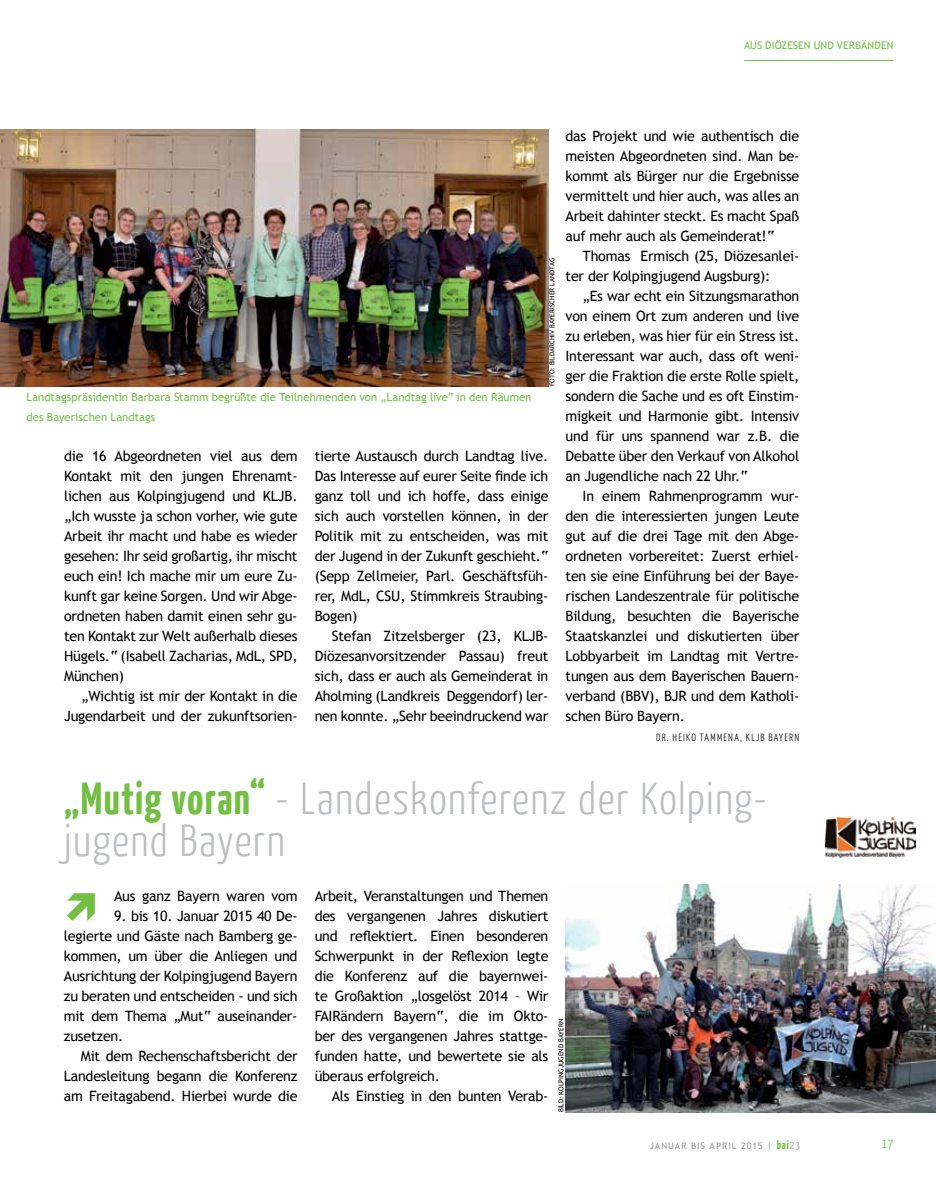
<style>
.page{position:relative;width:936px;height:1191px;background:#fff}
.page>*{position:absolute;margin:0;border:0;box-sizing:border-box;transform-origin:0 0}
.t1{font:300 45px/42px "BDKJ";letter-spacing:.015em;color:#bcbec0}
.t2{font:14.25px/20px "Trebuchet MS";letter-spacing:-.015em;color:#000;text-align:justify}
.t3{font:300 13.5px "BDKJ";color:#72bf44}
.t4{font:11.25px/20px "Trebuchet MS";letter-spacing:.005em;color:#72bf44}
.t5{font:300 10.5px "BDKJ";letter-spacing:.1em;color:#000}
.t6{font:10.5px "Trebuchet MS";letter-spacing:.005em;color:#72bf44}
.t7{font:9px "Trebuchet MS";letter-spacing:.115em;color:#939598}
.t8{font:6.75px "Trebuchet MS";color:#000}
.s1{font-weight:700;color:#72bf44}
.s2{font-family:"BDKJ";font-weight:700;font-size:12px;color:#72bf44}
.s3{font-family:"BDKJ";font-weight:300;font-size:11.25px}
</style>
<div class="page">
<hr style="left:744px;top:60px;width:149px;height:1px;background:#72bf44">
<img style="left:0;top:130px;width:548px;height:256px">
<img style="left:565px;top:884px;width:370px;height:228px">
<img style="left:825px;top:817px;width:90px;height:40px">
<p class="t6" style="left:744px;top:39px;width:151px">AUS DIÖZESEN UND VERBÄNDEN</p>
<p class="t4" style="left:26px;top:387px;width:506px">Landtagspräsidentin Barbara Stamm begrüßte die Teilnehmenden von „Landtag live“ in den Räumen des Bayerischen Landtags</p>
<p class="t8" style="left:548px;top:386px;width:130px;rotate:-90deg">FOTO: BILDARCHIV BAYERISCHER LANDTAG</p>
<p class="t2" style="left:64px;top:446px;width:235px">die 16 Abgeordneten viel aus dem Kontakt mit den jungen Ehrenamt&shy;lichen aus Kolpingjugend und KLJB. „Ich wusste ja schon vorher, wie gute Arbeit ihr macht und habe es wieder gesehen: Ihr seid großartig, ihr mischt euch ein! Ich mache mir um eure Zu&shy;kunft gar keine Sorgen. Und wir Abge&shy;ordneten haben damit einen sehr gu&shy;ten Kontakt zur Welt außerhalb dieses Hügels.“ (Isabell Zacharias, MdL, SPD, München)</p>
<p class="t2" style="left:64px;top:686px;width:235px;text-align:right">„Wichtig ist mir der Kontakt in die<br>Jugendarbeit und der zukunftsorien-</p>
<p class="t2" style="left:314px;top:446px;width:235px">tierte Austausch durch Landtag live.<br>Das Interesse auf eurer Seite finde ich ganz toll und ich hoffe, dass einige sich auch vorstellen können, in der Politik mit zu entscheiden, was mit der Jugend in der Zukunft geschieht.“ (Sepp Zellmeier, Parl. Geschäftsfüh&shy;rer, MdL, CSU, Stimmkreis Straubing-Bogen)</p>
<p class="t2" style="left:314px;top:626px;width:235px;text-indent:17px">Stefan Zitzelsberger (23, KLJB-Diözesanvorsitzender Passau) freut sich, dass er auch als Gemeinderat in Aholming (Landkreis Deggendorf) ler&shy;nen konnte. „Sehr beeindruckend war</p>
<p class="t2" style="left:565px;top:126px;width:235px">das Projekt und wie authentisch die meisten Abgeordneten sind. Man be&shy;kommt als Bürger nur die Ergebnisse vermittelt und hier auch, was alles an Arbeit dahinter steckt. Es macht Spaß auf mehr auch als Gemeinderat!“</p>
<p class="t2" style="left:565px;top:246px;width:235px;text-indent:17px">Thomas Ermisch (25, Diözesanlei&shy;ter der Kolpingjugend Augsburg):</p>
<p class="t2" style="left:565px;top:286px;width:235px;text-indent:17px">„Es war echt ein Sitzungsmarathon von einem Ort zum anderen und live zu erleben, was hier für ein Stress ist.<br>Interessant war auch, dass oft weni&shy;ger die Fraktion die erste Rolle spielt, sondern die Sache und es oft Einstim&shy;migkeit und Harmonie gibt. Intensiv und für uns spannend war z.B. die Debatte über den Verkauf von Alkohol an Jugendliche nach 22 Uhr.“</p>
<p class="t2" style="left:565px;top:486px;width:235px;text-indent:17px">In einem Rahmenprogramm wur&shy;den die interessierten jungen Leute gut auf die drei Tage mit den Abge&shy;ordneten vorbereitet: Zuerst erhiel&shy;ten sie eine Einführung bei der Baye&shy;rischen Landeszentrale für politische Bildung, besuchten die Bayerische Staatskanzlei und diskutierten über Lobbyarbeit im Landtag mit Vertre&shy;tungen aus dem Bayerischen Bauern&shy;verband (BBV), BJR und dem Katholi&shy;schen Büro Bayern.</p>
<p class="t5" style="left:656px;top:730px;width:145px">DR. HEIKO TAMMENA, KLJB BAYERN</p>
<h1 class="t1" style="left:64px;top:776px;width:705px"><span class="s1">„Mutig voran“</span> - Landeskonferenz der Kolping&shy;jugend Bayern</h1>
<p class="t2" style="left:114px;top:886px;width:185px">Aus ganz Bayern waren vom</p>
<p class="t2" style="left:64px;top:906px;width:235px;text-indent:50px">9. bis 10. Januar 2015 40 De&shy;legierte und Gäste nach Bamberg ge&shy;kommen, um über die Anliegen und Ausrichtung der Kolpingjugend Bayern zu beraten und entscheiden - und sich mit dem Thema „Mut“ auseinander&shy;zusetzen.</p>
<p class="t2" style="left:64px;top:1046px;width:235px;text-indent:17px">Mit dem Rechenschaftsbericht der Landesleitung begann die Konferenz am Freitagabend. Hierbei wurde die</p>
<p class="t2" style="left:314px;top:886px;width:235px">Arbeit, Veranstaltungen und Themen des vergangenen Jahres diskutiert und reflektiert. Einen besonderen Schwerpunkt in der Reflexion legte die Konferenz auf die bayernwei&shy;te Großaktion „losgelöst 2014 – Wir FAIRändern Bayern“, die im Okto&shy;ber des vergangenen Jahres stattge&shy;funden hatte, und bewertete sie als überaus erfolgreich.</p>
<p class="t2" style="left:332px;top:1085px;width:218px">Als Einstieg in den bunten Verab-</p>
<p class="t8" style="left:557px;top:1112px;width:95px;rotate:-90deg">BILD: KOLPINGJUGEND BAYERN</p>
<p class="t7" style="left:649px;top:1140px;width:152px">JANUAR BIS APRIL 2015 | <span class="s2">bai</span><span class="s3">23</span></p>
<p class="t3" style="left:881px;top:1134px;width:14px">17</p>
</div>
